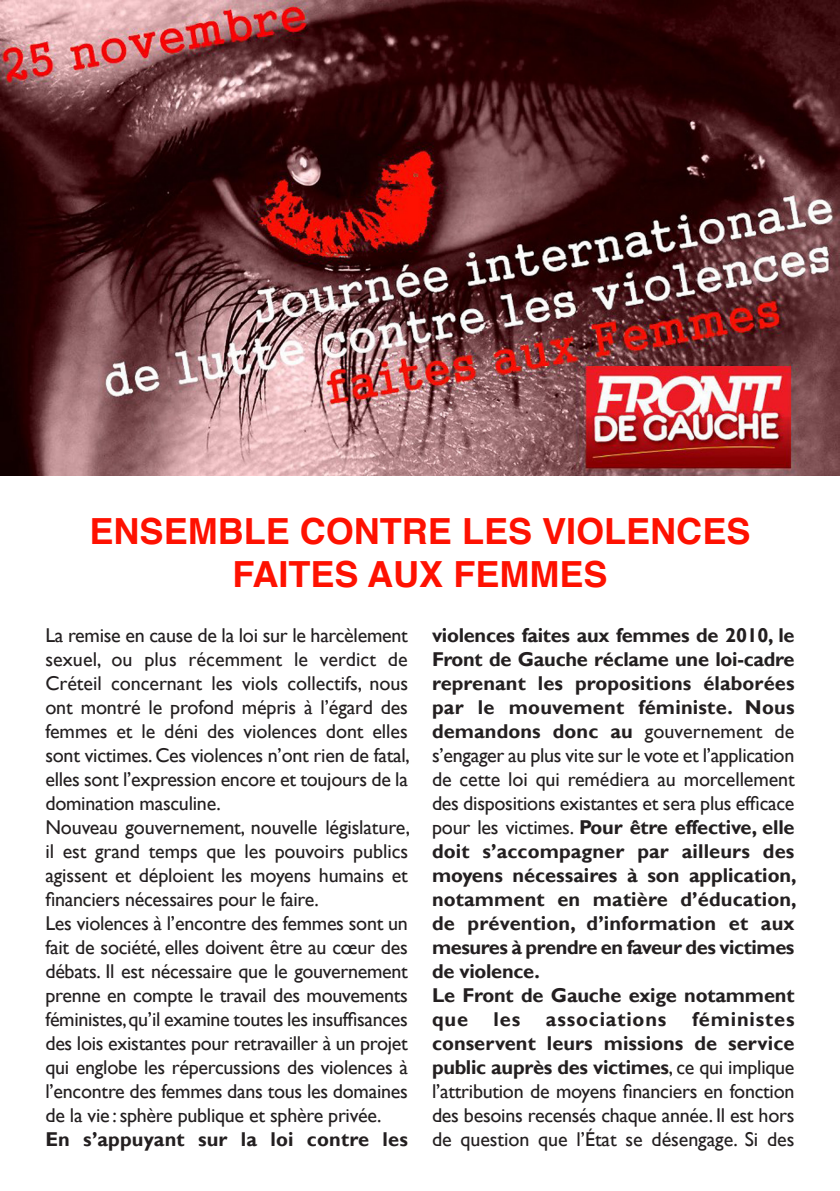
<style>
.page{position:relative;width:840px;height:1191px;background:#fff}
.page>*{position:absolute;margin:0;border:0;box-sizing:border-box;transform-origin:0 0}
.t1{font:700 36px "Helvetica";color:#fe1101}
.t2{font:20px/24px "Gill Sans";letter-spacing:-.015em;color:#231f20;text-align:justify}
.t3{font:700 20px/24px "Gill Sans";letter-spacing:-.01em;color:#231f20;text-align:justify}
.t4{font:700 20px "Gill Sans";letter-spacing:.01em;color:#231f20}
.t5{font:700 20px "Gill Sans";letter-spacing:.04em;color:#231f20}
.s1{font-weight:400}
.s2{font-weight:700}
</style>
<div class="page">
<img style="left:0;top:0;width:839px;height:476px">
<p class="t1" style="left:89px;top:502px;width:662px">ENSEMBLE CONTRE LES VIOLENCES</p>
<p class="t1" style="left:232px;top:545px;width:376px">FAITES AUX FEMMES</p>
<p class="t2" style="left:45px;top:623px;width:366px">La remise en cause de la loi sur le harcèlement sexuel, ou plus récemment le verdict de Créteil concernant les viols collectifs, nous ont montré le profond mépris à l’égard des femmes et le déni des violences dont elles sont victimes. Ces violences n’ont rien de fatal, elles sont l’expression encore et toujours de la domination masculine.</p>
<p class="t2" style="left:45px;top:815px;width:366px">Nouveau gouvernement, nouvelle législature, il est grand temps que les pouvoirs publics agissent et déploient les moyens humains et financiers nécessaires pour le faire.</p>
<p class="t2" style="left:45px;top:911px;width:364px">Les violences à l’encontre des femmes sont un fait de société, elles doivent être au cœur des débats. Il est nécessaire que le gouvernement prenne en compte le travail des mouvements féministes, qu’il examine toutes les insuffisances des lois existantes pour retravailler à un projet qui englobe les répercussions des violences à l’encontre des femmes dans tous les domaines de la vie :sphère publique et sphère privée.</p>
<p class="t4" style="left:45px;top:1127px;width:364px">En s’appuyant sur la loi contre les</p>
<p class="t3" style="left:432px;top:623px;width:366px">violences faites aux femmes de 2010, le Front de Gauche réclame une loi-cadre reprenant les propositions élaborées par le mouvement féministe. Nous demandons donc au <span class="s1">gouvernement de s’engager au plus vite sur le vote et l’application de cette loi qui remédiera au morcellement des dispositions existantes et sera plus efficace pour les victimes.</span> Pour être effective, elle doit s’accompagner par ailleurs des moyens nécessaires à son application, notamment en matière d’éducation, de prévention, d’information et aux mesures à prendre en faveur des victimes de violence.</p>
<p class="t3" style="left:432px;top:983px;width:364px">Le Front de Gauche exige notamment que</p>
<p class="t2" style="left:432px;top:1007px;width:364px;text-indent:260px"><span class="s2">féministes conservent leurs missions de service public auprès des victimes</span>, ce qui implique l’attribution de moyens financiers en fonction des besoins recensés chaque année. Il est hors de question que l’État se désengage. Si des</p>
<p class="t3" style="left:493px;top:1007px;width:28px">les</p>
<p class="t5" style="left:545px;top:1007px;width:122px">associations</p>
</div>
